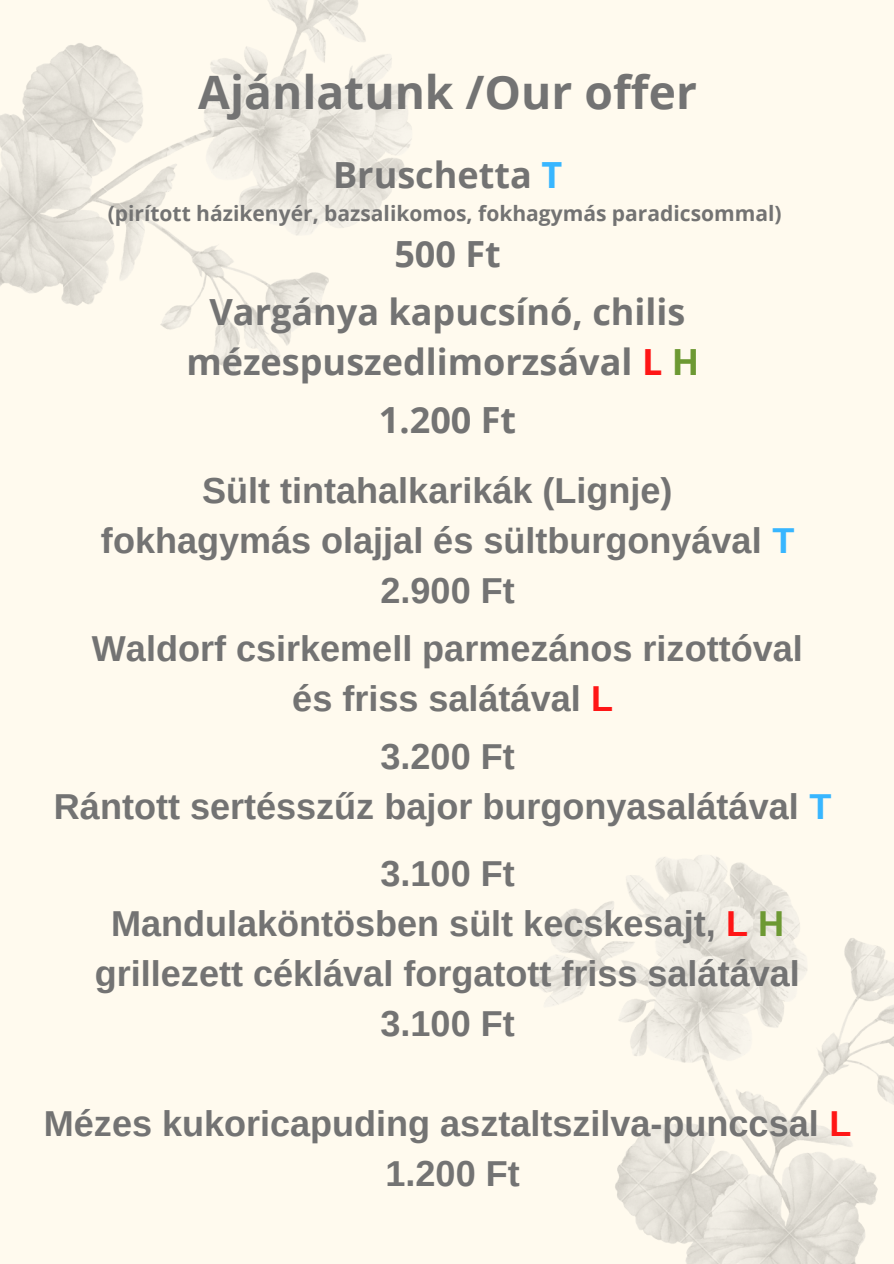
<style>
.page{position:relative;width:894px;height:1264px;background:#fff}
.page>*{position:absolute;margin:0;border:0;box-sizing:border-box;transform-origin:0 0}
.t1{font:700 46.05px "Open Sans";color:#737373}
.t2{font:700 36px/50.1px "Arimo";color:#737373;text-align:center}
.t3{font:700 36px/58.1px "Open Sans";color:#737373;text-align:center}
.t4{font:700 21px "Open Sans";color:#737373}
.s1{color:#38b6ff}
.s2{color:#ff1616}
.s3{color:#6d9933}
</style>
<div class="page">
<div style="left:0;top:0;width:893px;height:1263px;background:#fffaee"></div>
<img style="left:0;top:0;width:412px;height:372px">
<img style="left:534px;top:855px;width:359px;height:408px">
<p class="t1" style="left:198px;top:60px;width:500px">Ajánlatunk /Our offer</p>
<p class="t3" style="left:333px;top:145px;width:230px">Bruschetta <span class="s1">T</span></p>
<p class="t4" style="left:108px;top:199px;width:675px">(pirított házikenyér, bazsalikomos, fokhagymás paradicsommal)</p>
<p class="t3" style="left:209px;top:224px;width:477px">500 Ft<br>Vargánya kapucsínó, chilis</p>
<p class="t3" style="left:186px;top:332px;width:514px">mézespuszedlimorzsával <span class="s2">L</span> <span class="s3">H<br></span>1.200 Ft</p>
<p class="t2" style="left:101px;top:465px;width:694px">Sült tintahalkarikák (Lignje)<br>fokhagymás olajjal és sültburgonyával <span class="s1">T<br></span>2.900 Ft</p>
<p class="t2" style="left:92px;top:623px;width:712px">Waldorf csirkemell parmezános rizottóval és friss salátával <span class="s2">L</span></p>
<p class="t2" style="left:54px;top:731px;width:778px">3.200 Ft<br>Rántott sertésszűz bajor burgonyasalátával <span class="s1">T</span></p>
<p class="t2" style="left:95px;top:848px;width:706px">3.100 Ft<br>Mandulaköntösben sült kecskesajt, <span class="s2">L</span> <span class="s3">H </span>grillezett céklával forgatott friss salátával<br>3.100 Ft</p>
<p class="t2" style="left:44px;top:1098px;width:808px">Mézes kukoricapuding asztaltszilva-punccsal <span class="s2">L<br></span>1.200 Ft</p>
</div>
